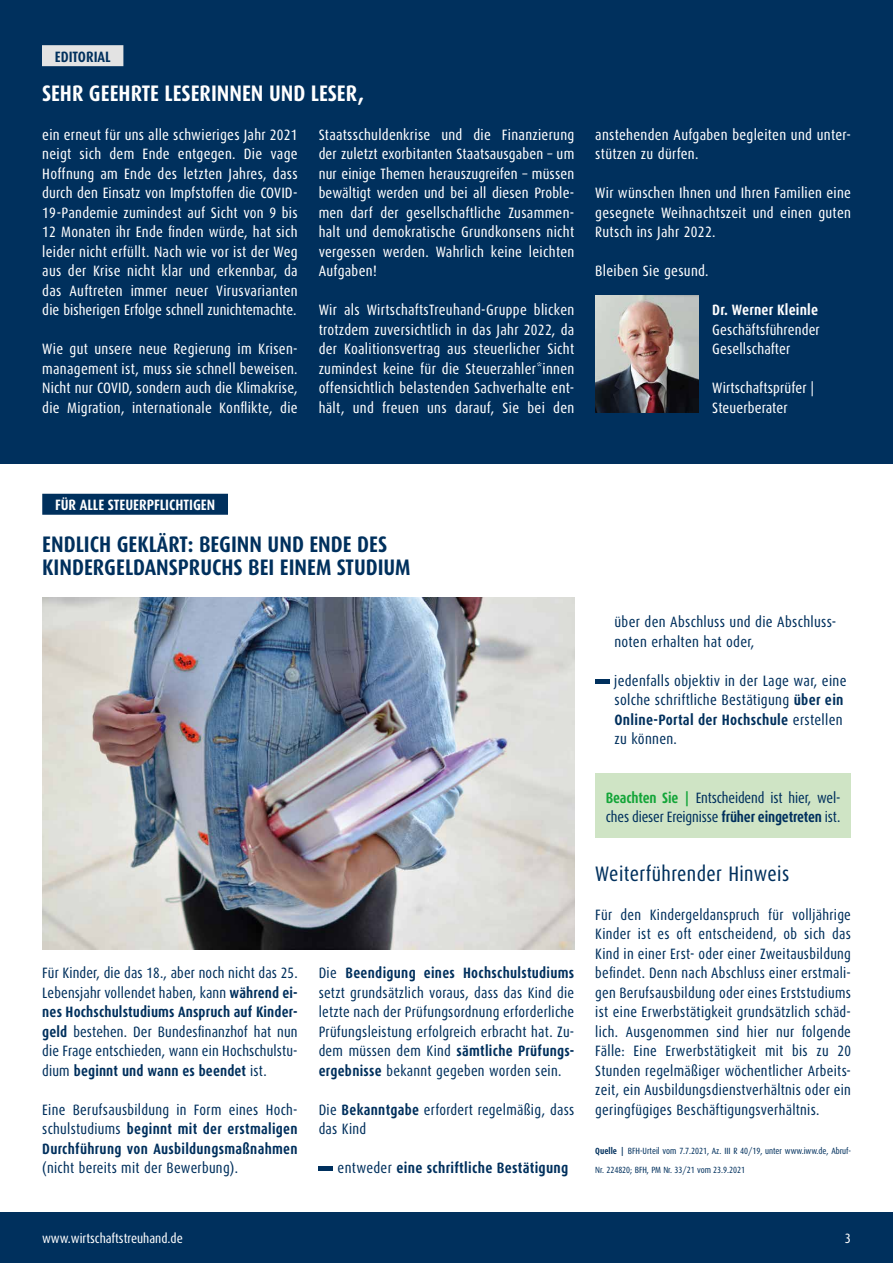
<style>
.page{position:relative;width:893px;height:1263px;background:#fff}
.page>*{position:absolute;margin:0;border:0;box-sizing:border-box;transform-origin:0 0}
.t1{font:700 22.5px/22.5px "Dax Condensed";color:#00305d}
.t2{font:700 22.5px "Dax Condensed";color:#fff}
.t3{font:21px "Dax Condensed";letter-spacing:.02em;color:#00305d}
.t4{font:15px/19.5px "Dax Condensed";letter-spacing:.02em;color:#fff;text-align:justify}
.t5{font:15px/19.5px "Dax Condensed";letter-spacing:.02em;color:#00305d;text-align:justify}
.t6{font:700 15px/19.5px "Dax Condensed";letter-spacing:.02em;color:#00305d;text-align:justify}
.t7{font:15px/19.5px "Dax Condensed";letter-spacing:-.01em;color:#00305d}
.t8{font:700 15px "Dax Condensed";color:#fff}
.t9{font:700 15px "Dax Condensed";color:#00305d}
.t10{font:13.5px "Dax Condensed";color:#fff}
.t11{font:9px/19.5px "Dax Condensed";color:#00305d}
.s1{font-weight:700}
.s2{font-weight:400}
.s3{font-weight:700;color:#13a538}
</style>
<div class="page">
<div style="left:0;top:1212px;width:893px;height:51px;background:#00305d"></div>
<div style="left:0;top:0;width:893px;height:463px;background:#00305d"></div>
<div style="left:42px;top:45px;width:81px;height:21px;background:#e3e3e3"></div>
<div style="left:42px;top:494px;width:186px;height:21px;background:#00305d"></div>
<div style="left:319px;top:1166px;width:14px;height:5px;background:#00305d"></div>
<img style="left:42px;top:597px;width:532px;height:352px">
<hr style="left:595px;top:679px;width:15px;height:4px;background:#00305d">
<div style="left:595px;top:773px;width:256px;height:64px;background:#cfe4c5"></div>
<img style="left:595px;top:296px;width:103px;height:117px">
<p class="t9" style="left:55px;top:48px;width:57px">EDITORIAL</p>
<h1 class="t2" style="left:42px;top:80px;width:323px">SEHR GEEHRTE LESERINNEN UND LESER,</h1>
<p class="t4" style="left:42px;top:125px;width:257px">ein erneut für uns alle schwieriges Jahr 2021 neigt sich dem Ende entgegen. Die vage Hoffnung am Ende des letzten Jahres, dass durch den Einsatz von Impfstoffen die COVID-19-Pandemie zumindest auf Sicht von 9 bis 12 Monaten ihr Ende finden würde, hat sich leider nicht erfüllt. Nach wie vor ist der Weg aus der Krise nicht klar und erkennbar, da das Auftreten immer neuer Virusvarianten die bisherigen Erfolge schnell zunichtemachte.</p>
<p class="t4" style="left:42px;top:339px;width:257px">Wie gut unsere neue Regierung im Krisen&shy;management ist, muss sie schnell beweisen.<br>Nicht nur COVID, sondern auch die Klimakrise, die Migration, internationale Konflikte, die</p>
<p class="t4" style="left:319px;top:125px;width:257px">Staatsschuldenkrise und die Finanzierung der zuletzt exorbitanten Staatsausgaben – um nur einige Themen herauszugreifen – müssen bewältigt werden und bei all diesen Proble&shy;men darf der gesellschaftliche Zusammen&shy;halt und demokratische Grundkonsens nicht vergessen werden. Wahrlich keine leichten Aufgaben!</p>
<p class="t4" style="left:319px;top:300px;width:257px">Wir als WirtschaftsTreuhand-Gruppe blicken trotzdem zuversichtlich in das Jahr 2022, da der Koalitionsvertrag aus steuerlicher Sicht zumindest keine für die Steuerzahler*innen offensichtlich belastenden Sachverhalte ent&shy;hält, und freuen uns darauf, Sie bei den</p>
<p class="t4" style="left:595px;top:125px;width:257px">anstehenden Aufgaben begleiten und unter&shy;stützen zu dürfen.</p>
<p class="t4" style="left:595px;top:183px;width:257px">Wir wünschen Ihnen und Ihren Familien eine gesegnete Weihnachtszeit und einen guten Rutsch ins Jahr 2022.</p>
<p class="t4" style="left:595px;top:261px;width:115px">Bleiben Sie gesund.</p>
<p class="t8" style="left:712px;top:302px;width:107px">Dr. Werner Kleinle</p>
<p class="t4" style="left:712px;top:320px;width:109px">Geschäftsführender<br>Gesellschafter</p>
<p class="t4" style="left:712px;top:378px;width:103px">Wirtschaftsprüfer |<br>Steuerberater</p>
<p class="t8" style="left:55px;top:497px;width:162px">FÜR ALLE STEUERPFLICHTIGEN</p>
<h1 class="t1" style="left:42px;top:533px;width:370px">ENDLICH GEKLÄRT: BEGINN UND ENDE DES<br>KINDERGELDANSPRUCHS BEI EINEM STUDIUM</h1>
<p class="t5" style="left:42px;top:963px;width:257px">Für Kinder, die das 18., aber noch nicht das 25.<br>Lebensjahr vollendet haben, kann <span class="s1">während ei&shy;nes Hochschulstudiums Anspruch auf Kinder&shy;geld</span> bestehen. Der Bundesfinanzhof hat nun die Frage entschieden, wann ein Hochschulstu&shy;dium <span class="s1">beginnt und wann es beendet</span> ist.</p>
<p class="t6" style="left:42px;top:1100px;width:257px"><span class="s2">Eine Berufsausbildung in Form eines Hoch&shy;schulstudiums</span> beginnt mit der erstmaligen Durchführung von Ausbildungsmaßnahmen</p>
<p class="t5" style="left:42px;top:1158px;width:197px">(nicht bereits mit der Bewerbung).</p>
<p class="t5" style="left:319px;top:963px;width:257px">Die <span class="s1">Beendigung eines Hochschulstudiums </span>setzt grundsätzlich voraus, dass das Kind die letzte nach der Prüfungsordnung erforderliche Prüfungsleistung erfolgreich erbracht hat. Zu&shy;dem müssen dem Kind <span class="s1">sämtliche Prüfungs&shy;ergebnisse</span> bekannt gegeben worden sein.</p>
<p class="t5" style="left:319px;top:1100px;width:257px">Die <span class="s1">Bekanntgabe</span> erfordert regelmäßig, dass das Kind</p>
<p class="t6" style="left:338px;top:1158px;width:232px"><span class="s2">entweder</span> eine schriftliche Bestätigung</p>
<p class="t5" style="left:614px;top:612px;width:223px">über den Abschluss und die Abschluss&shy;noten erhalten hat oder,</p>
<p class="t5" style="left:614px;top:671px;width:234px;text-align:left">jedenfalls objektiv in der Lage war, eine solche schriftliche Bestätigung <span class="s1">über ein Online-Portal der Hochschule</span> erstellen zu können.</p>
<p class="t7" style="left:606px;top:788px;width:236px"><span class="s3">Beachten Sie |</span> Entscheidend ist hier, wel&shy;ches dieser Ereignisse <span class="s1">früher eingetreten</span> ist.</p>
<h2 class="t3" style="left:595px;top:862px;width:195px">Weiterführender Hinweis</h2>
<p class="t5" style="left:595px;top:905px;width:257px">Für den Kindergeldanspruch für volljährige Kinder ist es oft entscheidend, ob sich das Kind in einer Erst- oder einer Zweitausbildung befindet. Denn nach Abschluss einer erstmali&shy;gen Berufsausbildung oder eines Erststudiums ist eine Erwerbstätigkeit grundsätzlich schäd&shy;lich. Ausgenommen sind hier nur folgende Fälle: Eine Erwerbstätigkeit mit bis zu 20<br>Stunden regelmäßiger wöchentlicher Arbeits&shy;zeit, ein Ausbildungsdienstverhältnis oder ein geringfügiges Beschäftigungsverhältnis.</p>
<p class="t11" style="left:595px;top:1141px;width:257px"><span class="s1">Quelle |</span> BFH-Urteil vom 7.7.2021, Az. III R 40/19, unter www.iww.de, Abruf-<br>Nr. 224820; BFH, PM Nr. 33/21 vom 23.9.2021</p>
<p class="t10" style="left:42px;top:1231px;width:142px">www.wirtschaftstreuhand.de</p>
<p class="t10" style="left:845px;top:1231px;width:8px">3</p>
</div>
